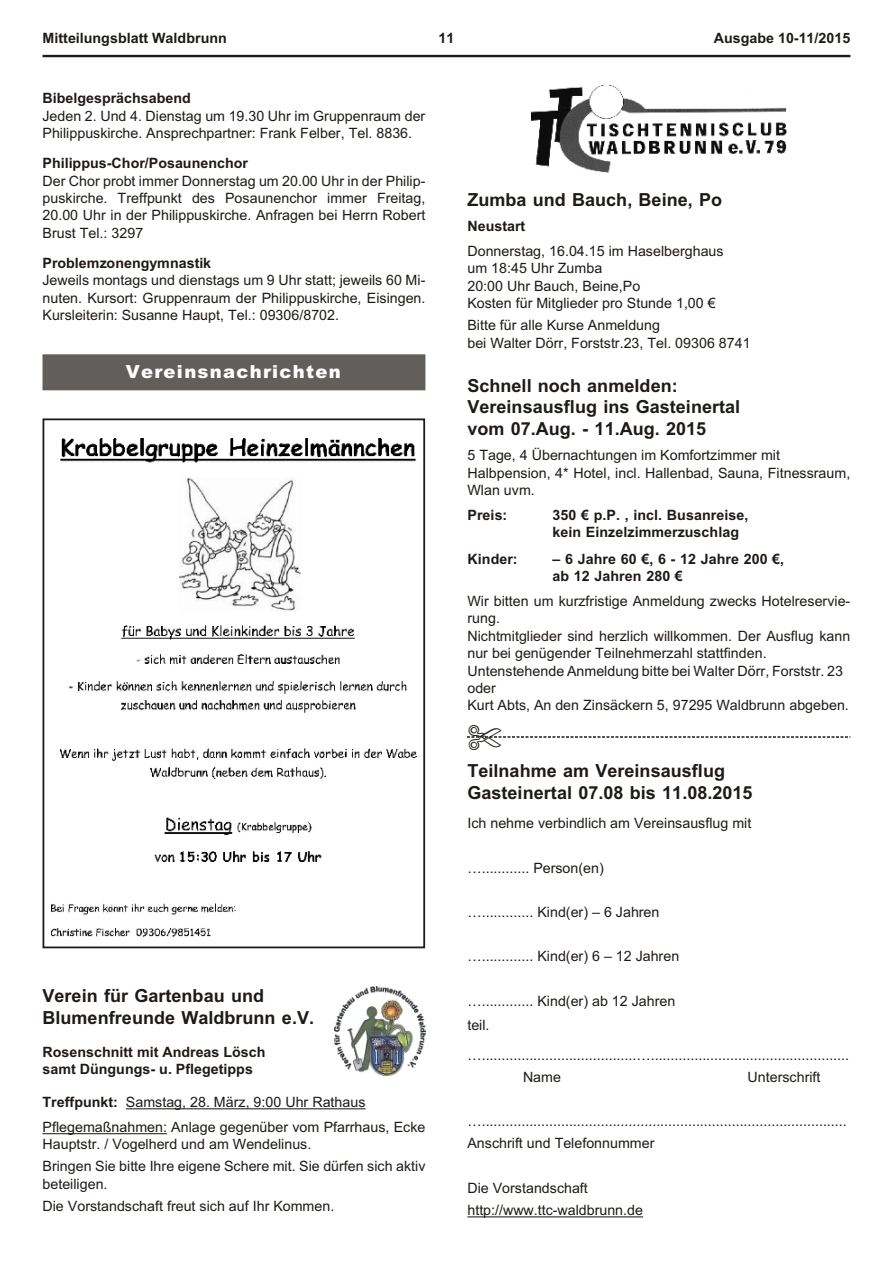
<style>
.page{position:relative;width:894px;height:1263px;background:#fff}
.page>*{position:absolute;margin:0;border:0;box-sizing:border-box;transform-origin:0 0}
.t1{font:700 18px/21.8px "Arial";color:#1f1a17}
.t2{font:900 18px "Arial";letter-spacing:.07em;color:#fff}
.t3{font:14.25px/17.4px "Arial";color:#1f1a17}
.t4{font:700 14.25px/17.4px "Arial";letter-spacing:.005em;color:#1f1a17}
.s1{font-weight:700}
</style>
<div class="page">
<div style="left:43px;top:354px;width:382px;height:36px;background:#615e5c"></div>
<hr style="left:126px;top:1108px;width:239px;height:1px;background:#1f1a17">
<hr style="left:43px;top:1133px;width:124px;height:1px;background:#1f1a17">
<hr style="left:467px;top:1216px;width:176px;height:1px;background:#1f1a17">
<hr style="left:43px;top:55px;width:807px;height:2px;background:#1f1a17">
<img style="left:51px;top:439px;width:366px;height:497px">
<div style="left:43px;top:418px;width:382px;height:530px;border:2px solid #1f1a17"></div>
<img style="left:334px;top:986px;width:91px;height:89px">
<img style="left:531px;top:85px;width:256px;height:88px">
<svg style="left:467px;top:736px;width:383px;height:2px"></svg>
<p class="t4" style="left:43px;top:30px;width:186px">Mitteilungsblatt Waldbrunn</p>
<p class="t4" style="left:439px;top:30px;width:17px">11</p>
<p class="t4" style="left:714px;top:30px;width:138px">Ausgabe 10-11/2015</p>
<p class="t4" style="left:43px;top:91px;width:150px">Bi bel ge sprächs abend</p>
<p class="t3" style="left:43px;top:108px;width:384px">Je den 2. Und 4. Diens tag um 19.30 Uhr im Grup pen raum der<br>Phi lip pus kir che. An sprech part ner: Frank Fel ber, Tel. 8836.</p>
<p class="t4" style="left:43px;top:155px;width:207px">Phi lip pus-Chor/Po sau nen chor</p>
<p class="t3" style="left:43px;top:173px;width:384px;text-align:justify">Der Chor probt im mer Don ners tag um 20.00 Uhr in der Phi lip - pus kir che. Treff punkt des Po sau nen chor im mer Frei tag, 20.00 Uhr in der Phi lip pus kir che. An fra gen bei Herrn Ro bert Brust Tel.: 3297</p>
<p class="t4" style="left:43px;top:255px;width:170px">Pro blem zo nen gym nas tik</p>
<p class="t3" style="left:43px;top:273px;width:385px;text-align:justify">Je weils mon tags und diens tags um 9 Uhr statt; je weils 60 Mi - nu ten. Kurs ort: Grup pen raum der Phi lip pus kir che, Ei sin gen.<br>Kurs lei te rin: Su san ne Haupt, Tel.: 09306/8702.</p>
<p class="t2" style="left:126px;top:365px;width:217px">Vereinsnachrichten</p>
<p class="t1" style="left:43px;top:987px;width:273px">Ver ein für Gar ten bau und<br>Blu men freun de Wald brunn e.V.</p>
<p class="t4" style="left:43px;top:1044px;width:224px">Ro sen schnitt mit An dre as Lösch samt Dün gungs- u. Pfle ge tipps</p>
<p class="t3" style="left:43px;top:1091px;width:384px;line-height:24.9px"><span class="s1">Treff punkt:</span> Sams tag, 28. März, 9:00 Uhr Rat haus<br>Pfle ge maß nah men: An la ge ge gen über vom Pfarr haus, Ecke</p>
<p class="t3" style="left:43px;top:1134px;width:384px;line-height:22.2px">Hauptstr. / Vo gel herd und am Wen de li nus.<br>Brin gen Sie bit te Ihre ei ge ne Sche re mit. Sie dür fen sich ak tiv</p>
<p class="t3" style="left:43px;top:1174px;width:293px;line-height:22.2px">be tei li gen.<br>Die Vor stand schaft freut sich auf Ihr Kom men.</p>
<p class="t1" style="left:467px;top:191px;width:256px">Zum ba und Bauch, Bei ne, Po</p>
<p class="t4" style="left:467px;top:219px;width:59px">Neus tart</p>
<p class="t3" style="left:467px;top:244px;width:258px">Don ners tag, 16.04.15 im Ha sel berg haus um 18:45 Uhr Zum ba<br>20:00 Uhr Bauch, Beine,Po<br>Kos ten für Mit glie der pro Stun de 1,00 €</p>
<p class="t3" style="left:467px;top:318px;width:285px">Bit te für alle Kur se An mel dung<br>bei Wal ter Dörr, Forststr.23, Tel. 09306 8741</p>
<p class="t1" style="left:467px;top:376px;width:274px">Schnell noch an mel den:<br>Ver eins aus flug ins Gast ei ner tal vom 07.Aug. - 11.Aug. 2015</p>
<p class="t3" style="left:467px;top:448px;width:384px">5 Tage, 4 Über nach tun gen im Kom fort zim mer mit<br>Halb pen si on, 4* Ho tel, incl. Hal len bad, Sau na, Fit ness raum,<br>Wlan uvm.</p>
<p class="t4" style="left:467px;top:507px;width:41px">Preis:</p>
<p class="t4" style="left:552px;top:507px;width:197px">350 € p.P. , incl. Bus an rei se, kein Ein zel zim mer zu schlag</p>
<p class="t4" style="left:467px;top:551px;width:52px">Kin der:</p>
<p class="t4" style="left:552px;top:551px;width:233px">– 6 Jah re 60 €, 6 - 12 Jah re 200 €, ab 12 Jah ren 280 €</p>
<p class="t3" style="left:467px;top:594px;width:384px">Wir bit ten um kurz fris ti ge An mel dung zwecks Ho tel re ser vie - rung.<br>Nicht mit glie der sind herz lich will kom men. Der Aus flug kann nur bei ge nü gen der Teil neh mer zahl statt fin den.<br>Un tens te hen de An mel dung bit te bei Wal ter Dörr, Forststr. 23 oder<br>Kurt Abts, An den Zin sä ckern 5, 97295 Wald brunn ab ge ben.</p>
<p class="t1" style="left:467px;top:762px;width:287px">Teil nah me am Ver eins aus flug<br>Gast ei ner tal 07.08 bis 11.08.2015</p>
<p class="t3" style="left:467px;top:816px;width:285px">Ich neh me ver bind lich am Ver eins aus flug mit</p>
<p class="t3" style="left:467px;top:860px;width:138px">…............ Per son(en)</p>
<p class="t3" style="left:467px;top:904px;width:193px">…............. Kind(er) – 6 Jah ren</p>
<p class="t3" style="left:467px;top:949px;width:213px">…............. Kind(er) 6 – 12 Jah ren</p>
<p class="t3" style="left:467px;top:989px;width:209px;line-height:24.9px">…............. Kind(er) ab 12 Jah ren teil.</p>
<p class="t3" style="left:523px;top:1045px;width:328px;line-height:22.2px;text-indent:-56px">….......................................…..................................................<br>Name</p>
<p class="t3" style="left:748px;top:1070px;width:75px">Un ter schrift</p>
<p class="t3" style="left:467px;top:1111px;width:381px;line-height:22.2px">…............................................................................................<br>An schrift und Te le fon num mer</p>
<p class="t3" style="left:467px;top:1178px;width:177px;line-height:22.2px">Die Vor stand schaft http://www.ttc-wald brunn.de</p>
</div>
